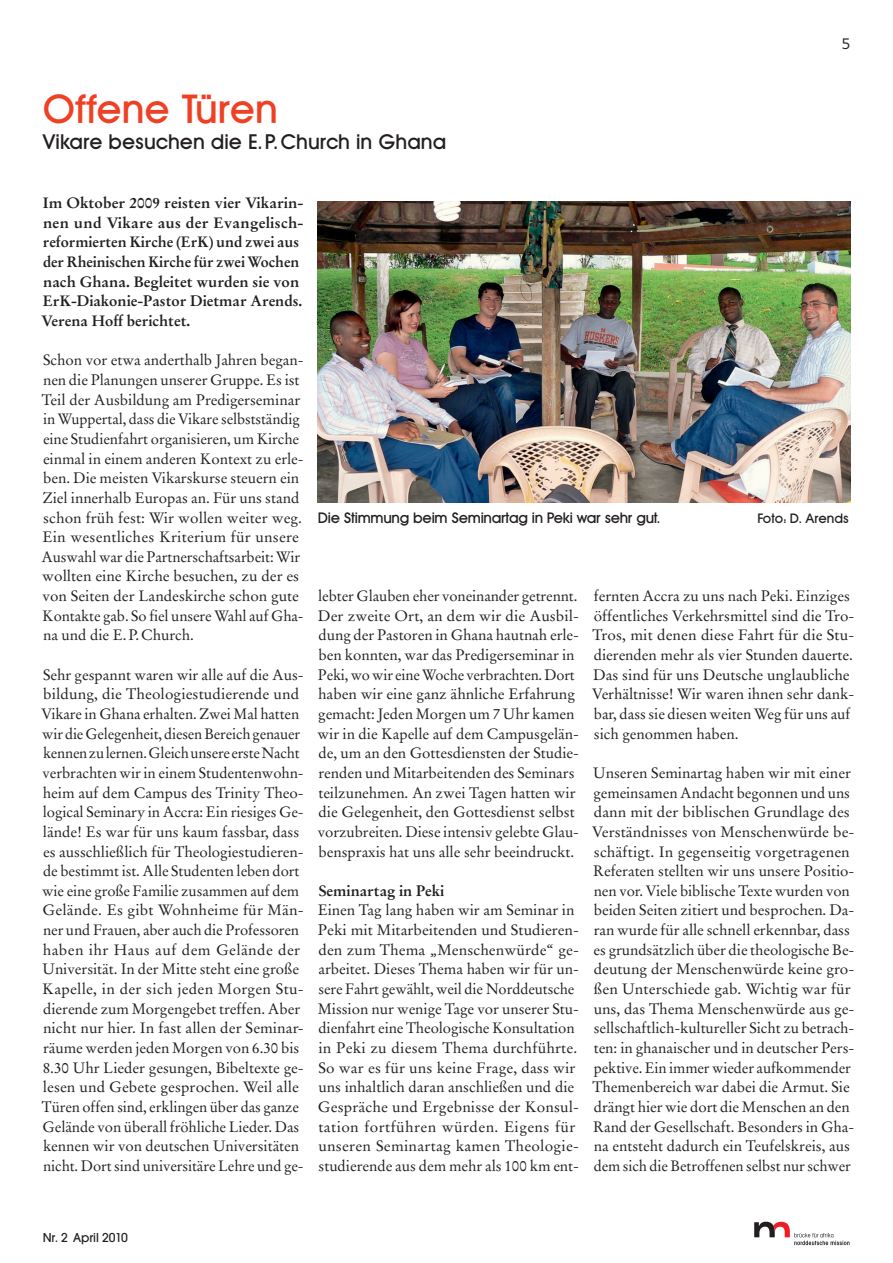
<style>
.page{position:relative;width:893px;height:1263px;background:#fff}
.page>*{position:absolute;margin:0;border:0;box-sizing:border-box;transform-origin:0 0}
.t1{font:500 40.5px "Avant Garde Two BQ";color:#ef4024}
.t2{font:500 21px "Avant Garde Two BQ";color:#231f20}
.t3{font:15px/19.6px "Stempel Garamond";color:#231f20}
.t4{font:700 15px/19.6px "Stempel Garamond";color:#231f20}
.t5{font:500 15px "Avant Garde Two BQ";letter-spacing:-.02em;color:#231f20}
.t6{font:15px "Monitor";color:#231f20}
.t7{font:500 13.5px "Avant Gard";color:#231f20}
.t8{font:500 13.5px "Avant Garde Two BQ";letter-spacing:-.005em;color:#231f20}
</style>
<div class="page">
<svg style="left:754px;top:1222px;width:95px;height:23px"></svg>
<img style="left:318px;top:202px;width:532px;height:301px">
<h1 class="t1" style="left:43px;top:95px;width:237px">Offene Türen</h1>
<h2 class="t2" style="left:43px;top:134px;width:405px">Vikare besuchen die E. P. Church in Ghana</h2>
<p class="t6" style="left:841px;top:38px;width:11px">5</p>
<p class="t4" style="left:41px;top:195px;width:264px">Im Oktober 2009 reisten vier Vikarin&shy;nen und Vikare aus der Evangelisch&shy;reformierten Kirche (ErK) und zwei aus der Rheinischen Kirche für zwei Wochen nach Ghana. Begleitet wurden sie von ErK-Diakonie-Pastor Dietmar Arends.<br>Verena Hoff berichtet.</p>
<p class="t3" style="left:41px;top:352px;width:264px">Schon vor etwa anderthalb Jahren began&shy;nen die Planungen unserer Gruppe. Es ist Teil der Ausbildung am Predigerseminar in Wuppertal, dass die Vikare selbstständig eine Studienfahrt organisieren, um Kirche einmal in einem anderen Kontext zu erle&shy;ben. Die meisten Vikarskurse steuern ein Ziel innerhalb Europas an. Für uns stand schon früh fest: Wir wollen weiter weg.<br>Ein wesentliches Kriterium für unsere Auswahl war die Partnerschaftsarbeit: Wir wollten eine Kirche besuchen, zu der es von Seiten der Landeskirche schon gute Kontakte gab. So fiel unsere Wahl auf Gha&shy;na und die E. P. Church.</p>
<p class="t3" style="left:41px;top:666px;width:264px">Sehr gespannt waren wir alle auf die Aus&shy;bildung, die Theologiestudierende und Vikare in Ghana erhalten. Zwei Mal hatten wir die Gelegenheit, diesen Bereich genauer kennen zu lernen. Gleich unsere erste Nacht verbrachten wir in einem Studentenwohn&shy;heim auf dem Campus des Trinity Theo&shy;logical Seminary in Accra: Ein riesiges Ge&shy;lände! Es war für uns kaum fassbar, dass es ausschließlich für Theologiestudieren&shy;de bestimmt ist. Alle Studenten leben dort wie eine große Familie zusammen auf dem Gelände. Es gibt Wohnheime für Män&shy;ner und Frauen, aber auch die Professoren haben ihr Haus auf dem Gelände der Universität. In der Mitte steht eine große Kapelle, in der sich jeden Morgen Stu&shy;dierende zum Morgengebet treffen. Aber nicht nur hier. In fast allen der Seminar&shy;räume werden jeden Morgen von 6.30 bis 8.30 Uhr Lieder gesungen, Bibeltexte ge&shy;lesen und Gebete gesprochen. Weil alle Türen offen sind, erklingen über das ganze Gelände von überall fröhliche Lieder. Das kennen wir von deutschen Universitäten nicht. Dort sind universitäre Lehre und ge-</p>
<p class="t5" style="left:318px;top:512px;width:344px">Die Stimmung beim Seminartag in Peki war sehr gut.</p>
<p class="t8" style="left:757px;top:513px;width:93px">Foto: D. Arends</p>
<p class="t3" style="left:318px;top:587px;width:263px">lebter Glauben eher voneinander getrennt.<br>Der zweite Ort, an dem wir die Ausbil&shy;dung der Pastoren in Ghana hautnah erle&shy;ben konnten, war das Predigerseminar in Peki, wo wir eine Woche verbrachten. Dort haben wir eine ganz ähnliche Erfahrung gemacht: Jeden Morgen um 7 Uhr kamen wir in die Kapelle auf dem Campusgelän&shy;de, um an den Gottesdiensten der Studie&shy;renden und Mitarbeitenden des Seminars teilzunehmen. An zwei Tagen hatten wir die Gelegenheit, den Gottesdienst selbst vorzubreiten. Diese intensiv gelebte Glau&shy;benspraxis hat uns alle sehr beeindruckt.</p>
<p class="t4" style="left:318px;top:882px;width:127px">Seminartag in Peki</p>
<p class="t3" style="left:318px;top:902px;width:263px">Einen Tag lang haben wir am Seminar in Peki mit Mitarbeitenden und Studieren&shy;den zum Thema „Menschenwürde“ ge&shy;arbeitet. Dieses Thema haben wir für un&shy;sere Fahrt gewählt, weil die Norddeutsche Mission nur wenige Tage vor unserer Stu&shy;dienfahrt eine Theologische Konsultation in Peki zu diesem Thema durchführte.<br>So war es für uns keine Frage, dass wir uns inhaltlich daran anschließen und die Gespräche und Ergebnisse der Konsul&shy;tation fortführen würden. Eigens für unseren Seminartag kamen Theologie&shy;studierende aus dem mehr als 100 km ent-</p>
<p class="t3" style="left:592px;top:587px;width:264px">fernten Accra zu uns nach Peki. Einziges öffentliches Verkehrsmittel sind die Tro-Tros, mit denen diese Fahrt für die Stu&shy;dierenden mehr als vier Stunden dauerte.<br>Das sind für uns Deutsche unglaubliche Verhältnisse! Wir waren ihnen sehr dank&shy;bar, dass sie diesen weiten Weg für uns auf sich genommen haben.</p>
<p class="t3" style="left:592px;top:764px;width:264px">Unseren Seminartag haben wir mit einer gemeinsamen Andacht begonnen und uns dann mit der biblischen Grundlage des Verständnisses von Menschenwürde be&shy;schäftigt. In gegenseitig vorgetragenen Referaten stellten wir uns unsere Positio&shy;nen vor. Viele biblische Texte wurden von beiden Seiten zitiert und besprochen. Da&shy;ran wurde für alle schnell erkennbar, dass es grundsätzlich über die theologische Be&shy;deutung der Menschenwürde keine gro&shy;ßen Unterschiede gab. Wichtig war für uns, das Thema Menschenwürde aus ge&shy;sellschaftlich-kultureller Sicht zu betrach&shy;ten: in ghanaischer und in deutscher Pers&shy;pektive. Ein immer wieder aufkommender Themenbereich war dabei die Armut. Sie drängt hier wie dort die Menschen an den Rand der Gesellschaft. Besonders in Gha&shy;na entsteht dadurch ein Teufelskreis, aus dem sich die Betroffenen selbst nur schwer</p>
<p class="t7" style="left:43px;top:1232px;width:87px">Nr. 2 April 2010</p>
</div>
